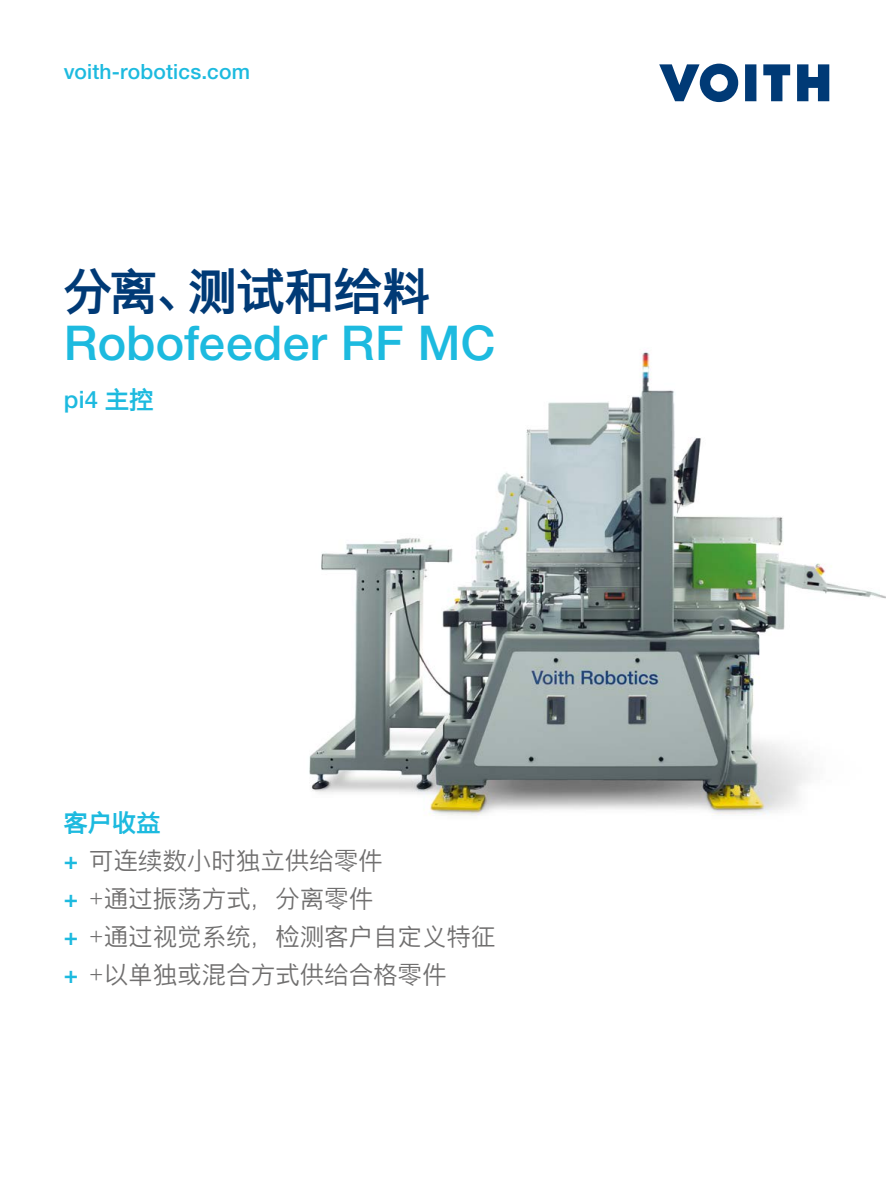
<style>
.page{position:relative;width:893px;height:1191px;background:#fff}
.page>*{position:absolute;margin:0;border:0;box-sizing:border-box;transform-origin:0 0}
.t1{font:500 48px "Helvetica Neue LT Pro";letter-spacing:.005em;color:#1dbadf}
.t2{font:500 48px "Voith Global";letter-spacing:.005em;color:#003a76}
.t3{font:300 24px/38px "Voith Global";letter-spacing:.02em;color:#706f6f}
.t4{font:500 24px "Helvetica Neue LT Pro";color:#1dbadf}
.t5{font:500 21px "Helvetica Neue LT Pro";letter-spacing:.01em;color:#1dbadf}
.s1{font-family:"Voith Global"}
.s2{font-weight:500;color:#1dbadf}
.s3{font-family:"Helvetica Neue LT Pro";font-weight:500;color:#1dbadf}
</style>
<div class="page">
<img style="left:309px;top:352px;width:577px;height:464px">
<svg style="left:659px;top:64px;width:79px;height:38px"></svg>
<svg style="left:745px;top:64px;width:11px;height:37px"></svg>
<svg style="left:763px;top:64px;width:27px;height:37px"></svg>
<svg style="left:797px;top:64px;width:32px;height:37px"></svg>
<p class="t5" style="left:64px;top:59px;width:188px">voith-robotics.com</p>
<h1 class="t2" style="left:64px;top:263px;width:368px">分离、测试和给料</h1>
<h1 class="t1" style="left:64px;top:314px;width:433px">Robofeeder RF MC</h1>
<p class="t4" style="left:64px;top:385px;width:91px">pi4 <span class="s1">主控</span></p>
<p class="t3" style="left:64px;top:803px;width:433px"><span class="s2">客户收益<br></span><span class="s3">+</span> 可连续数小时独立供给零件<br><span class="s3">+</span> +通过振荡方式，分离零件<br><span class="s3">+</span> +通过视觉系统，检测客户自定义特征<span class="s3">+</span> +以单独或混合方式供给合格零件</p>
</div>
